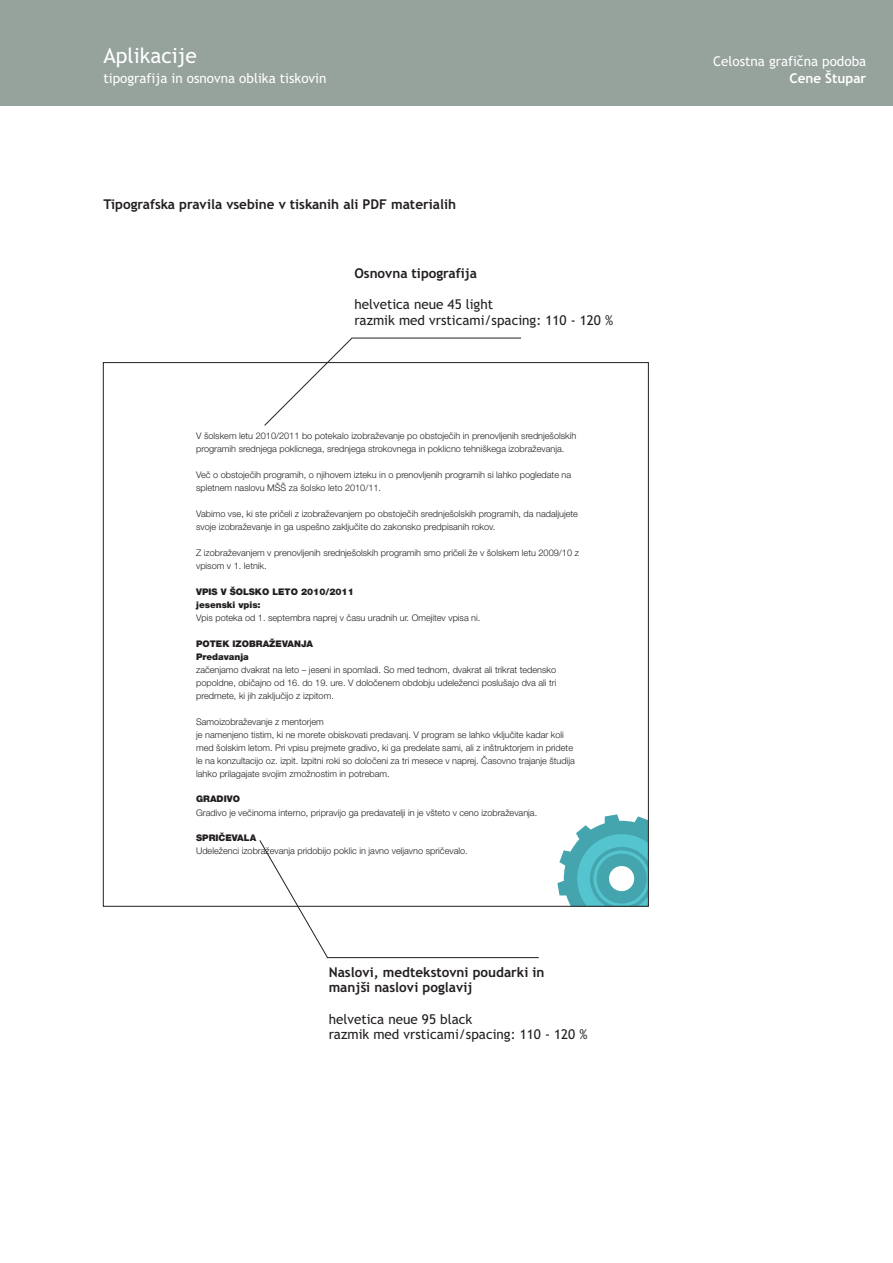
<style>
.page{position:relative;width:893px;height:1263px;background:#fff}
.page>*{position:absolute;margin:0;border:0;box-sizing:border-box;transform-origin:0 0}
.t1{font:21px "Trebuchet MS";color:#fff}
.t2{font:700 13.5px/15.8px "Trebuchet MS";color:#231f20}
.t3{font:13.5px/15.8px "Trebuchet MS";color:#231f20}
.t4{font:13.5px "Trebuchet MS";color:#fff}
.t5{font:700 13.5px "Trebuchet MS";color:#fff}
.t6{font:300 9.15px/12.9px "Helvetica Neue LT Pro";color:#231f20}
.t7{font:700 9.15px/13px "Helvetica Neue LT Pro";color:#231f20}
</style>
<div class="page">
<div style="left:0;top:0;width:893px;height:106px;background:#96a29c"></div>
<svg style="left:557px;top:814px;width:90px;height:91px"></svg>
<svg style="left:264px;top:338px;width:257px;height:88px"></svg>
<svg style="left:259px;top:840px;width:280px;height:118px"></svg>
<h1 class="t1" style="left:104px;top:47px;width:95px">Aplikacije</h1>
<h2 class="t4" style="left:104px;top:73px;width:224px">tipografija in osnovna oblika tiskovin</h2>
<h2 class="t2" style="left:104px;top:197px;width:354px">Tipografska pravila vsebine v tiskanih ali PDF materialih</h2>
<h2 class="t2" style="left:354px;top:267px;width:124px">Osnovna tipografija</h2>
<h2 class="t3" style="left:354px;top:298px;width:260px">helvetica neue 45 light<br>razmik med vrsticami/spacing: 110 - 120 %</h2>
<p class="t6" style="left:196px;top:431px;width:382px">V šolskem letu 2010/2011 bo potekalo izobraževanje po obstojeèih in prenovljenih srednješolskih programih srednjega poklicnega, srednjega strokovnega in poklicno tehniškega izobraževanja.</p>
<p class="t6" style="left:196px;top:470px;width:377px">Veè o obstojeèih programih, o njihovem izteku in o prenovljenih programih si lahko pogledate na spletnem naslovu MŠŠ za šolsko leto 2010/11.</p>
<p class="t6" style="left:196px;top:509px;width:383px">Vabimo vse, ki ste prièeli z izobraževanjem po obstojeèih srednješolskih programih, da nadaljujete svoje izobraževanje in ga uspešno zakljuèite do zakonsko predpisanih rokov.</p>
<p class="t6" style="left:196px;top:548px;width:384px">Z izobraževanjem v prenovljenih srednješolskih programih smo prièeli že v šolskem letu 2009/10 z vpisom v 1. letnik.</p>
<p class="t7" style="left:196px;top:586px;width:159px">VPIS V ŠOLSKO LETO 2010/2011 jesenski vpis:</p>
<p class="t6" style="left:196px;top:612px;width:286px">Vpis poteka od 1. septembra naprej v èasu uradnih ur. Omejitev vpisa ni.</p>
<p class="t7" style="left:196px;top:638px;width:119px">POTEK IZOBRAŽEVANJA<br>Predavanja</p>
<p class="t6" style="left:196px;top:664px;width:362px;text-align:justify">zaèenjamo dvakrat na leto – jeseni in spomladi. So med tednom, dvakrat ali trikrat tedensko popoldne, obièajno od 16. do 19. ure. V doloèenem obdobju udeleženci poslušajo dva ali tri predmete, ki jih zakljuèijo z izpitom.</p>
<p class="t6" style="left:196px;top:716px;width:380px">Samoizobraževanje z mentorjem<br>je namenjeno tistim, ki ne morete obiskovati predavanj. V program se lahko vkljuèite kadar koli med šolskim letom. Pri vpisu prejmete gradivo, ki ga predelate sami, ali z inštruktorjem in pridete le na konzultacijo oz. izpit. Izpitni roki so doloèeni za tri mesece v naprej. Èasovno trajanje študija lahko prilagajate svojim zmožnostim in potrebam.</p>
<p class="t7" style="left:196px;top:794px;width:45px">GRADIVO</p>
<p class="t6" style="left:196px;top:807px;width:343px">Gradivo je veèinoma interno, pripravijo ga predavatelji in je všteto v ceno izobraževanja.</p>
<p class="t7" style="left:196px;top:833px;width:62px">SPRIÈEVALA</p>
<p class="t6" style="left:196px;top:846px;width:273px">Udeleženci izobraževanja pridobijo poklic in javno veljavno sprièevalo.</p>
<h2 class="t2" style="left:329px;top:965px;width:217px">Naslovi, medtekstovni poudarki in manjši naslovi poglavij</h2>
<h2 class="t3" style="left:329px;top:1012px;width:260px">helvetica neue 95 black<br>razmik med vrsticami/spacing: 110 - 120 %</h2>
<h2 class="t4" style="left:713px;top:56px;width:155px">Celostna grafièna podoba</h2>
<h2 class="t5" style="left:789px;top:73px;width:78px">Cene Štupar</h2>
</div>
